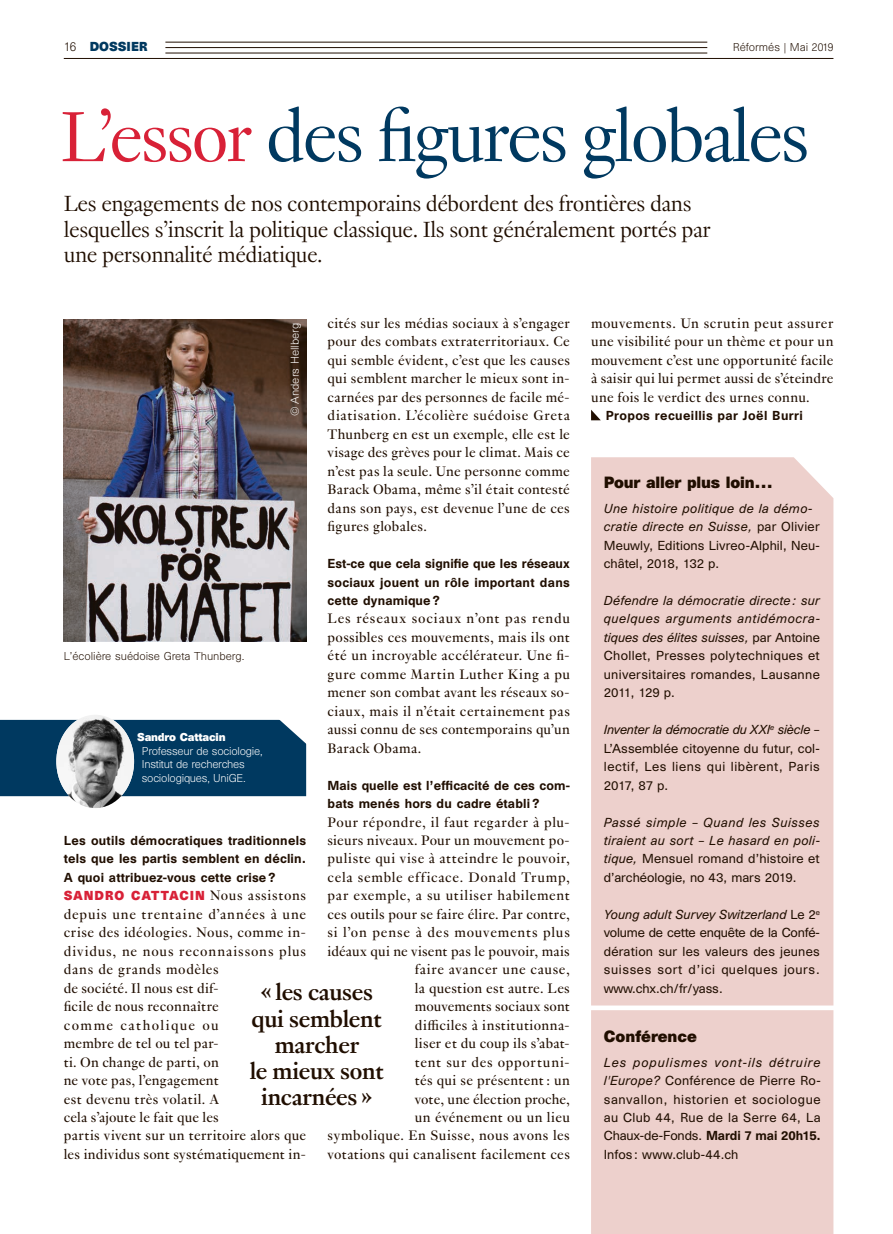
<style>
.page{position:relative;width:893px;height:1234px;background:#fff}
.page>*{position:absolute;margin:0;border:0;box-sizing:border-box;transform-origin:0 0}
.REF_Titres_indd{font:300 80.25px "Genath";letter-spacing:-.04em;color:#003960}
.REF_Exergue_indd{font:700 25.5px/26.2px "Genath";letter-spacing:-.01em;color:#200e00;text-align:center}
.REF_Chapeaux_indd{font:300 24px "Genath";letter-spacing:-.02em;color:#200e00}
.REF_Texte_indd{font:15px/18.5px "Genath";letter-spacing:.025em;color:#200e00;text-align:justify}
.REF_Titre-encadre_in{font:700 15px "Unica SB";letter-spacing:-.015em;color:#200e00}
.REF_Texte-encadre_in{font:12px/18.5px "Unica SB";letter-spacing:.015em;color:#200e00;text-align:justify}
.REF_Texte-encadre_in-2{font:italic 12px/18.5px "Unica SB";letter-spacing:.035em;color:#200e00;text-align:justify}
.REF_Texte_indd-2{font:500 12px/18.5px "Unica SB";letter-spacing:.015em;color:#200e00;text-align:justify}
.REF_Texte_indd-3{font:700 12px "Unica SB";letter-spacing:.065em;color:#d82137}
.t1{font:700 12px "Unica SB";color:#003960}
.REF_legendes_copyrig{font:300 10.5px/13.5px "Unica SB";letter-spacing:-.02em;color:#fff}
.REF_legendes_copyrig-2{font:300 10.5px "Unica SB";color:#200e00}
.REF_legendes_copyrig-3{font:300 10.5px "Unica SB";color:#fff}
.REF_legendes_copyrig-4{font:700 10.5px "Unica SB";letter-spacing:-.02em;color:#fff}
.s1{font-weight:300;color:#200e00}
.s2{font-size:77.55px;color:#d82137}
.s3{font-family:"Genath";font-weight:400;font-size:15px;color:#200e00}
.s4{font-style:italic}
.s5{font-style:normal}
.s6{font-weight:500}
</style>
<div class="page">
<div style="left:591px;top:457px;width:242px;height:548px;background:#edd0cc"></div>
<div style="left:591px;top:1010px;width:242px;height:223px;background:#edd0cc"></div>
<div style="left:0;top:719px;width:307px;height:77px;background:#003960"></div>
<img style="left:56px;top:715px;width:78px;height:92px">
<svg style="left:591px;top:409px;width:10px;height:11px"></svg>
<img style="left:64px;top:319px;width:242px;height:322px">
<hr style="left:64px;top:58px;width:769px;height:1px;background:#200e00">
<hr style="left:165px;top:53px;width:542px;height:1px;background:#200e00">
<hr style="left:165px;top:47px;width:542px;height:1px;background:#200e00">
<hr style="left:165px;top:42px;width:542px;height:1px;background:#200e00">
<p class="t1" style="left:64px;top:39px;width:85px"><span class="s1">16</span> DOSSIER</p>
<p class="REF_legendes_copyrig-2" style="left:733px;top:41px;width:102px">Réformés | Mai 2019</p>
<p class="REF_Titres_indd" style="left:60px;top:79px;width:751px"><span class="s2">L’essor</span> des figures globales</p>
<p class="REF_Chapeaux_indd" style="left:64px;top:186px;width:629px">Les engagements de nos contemporains débordent des frontières dans</p>
<p class="REF_Chapeaux_indd" style="left:64px;top:212px;width:648px">lesquelles s’inscrit la politique classique. Ils sont généralement portés par</p>
<p class="REF_Chapeaux_indd" style="left:64px;top:237px;width:260px">une personnalité médiatique.</p>
<p class="REF_Texte_indd" style="left:328px;top:313px;width:244px">cités sur les médias sociaux à s’engager pour des combats extraterritoriaux. Ce qui semble évident, c’est que les causes qui semblent marcher le mieux sont in&shy;carnées par des personnes de facile mé&shy;diatisation. L’écolière suédoise Greta Thunberg en est un exemple, elle est le visage des grèves pour le climat. Mais ce n’est pas la seule. Une personne comme Barack Obama, même s’il était contesté dans son pays, est devenue l’une de ces figures globales.</p>
<p class="REF_Texte_indd-2" style="left:328px;top:555px;width:244px">Est-ce que cela signifie que les réseaux sociaux jouent un rôle important dans cette dynamique ?</p>
<p class="REF_Texte_indd" style="left:328px;top:608px;width:244px">Les réseaux sociaux n’ont pas rendu possibles ces mouvements, mais ils ont été un incroyable accélérateur. Une fi&shy;gure comme Martin Luther King a pu mener son combat avant les réseaux so&shy;ciaux, mais il n’était certainement pas aussi connu de ses contemporains qu’un Barack Obama.</p>
<p class="REF_Texte_indd-2" style="left:328px;top:776px;width:244px">Mais quelle est l’efficacité de ces com&shy;bats menés hors du cadre établi ?</p>
<p class="REF_Texte_indd" style="left:328px;top:811px;width:244px;text-align:right">Pour répondre, il faut regarder à plu&shy;sieurs niveaux. Pour un mouvement po&shy;puliste qui vise à atteindre le pouvoir, cela semble efficace. Donald Trump, par exemple, a su utiliser habilement ces outils pour se faire élire. Par contre, si l’on pense à des mouvements plus idéaux qui ne visent pas le pouvoir, mais faire avancer une cause,<br>la question est autre. Les<br>mouvements sociaux sont<br>difficiles à institutionna-<br>liser et du coup ils s’abat-<br>tent sur des opportuni-<br>tés qui se présentent : un<br>vote, une élection proche,<br>un événement ou un lieu<br>symbolique. En Suisse, nous avons les votations qui canalisent facilement ces</p>
<p class="REF_legendes_copyrig-3" style="left:289px;top:416px;width:94px;rotate:-90deg">© Anders Hellberg</p>
<p class="REF_legendes_copyrig-2" style="left:64px;top:650px;width:182px">L’écolière suédoise Greta Thunberg.</p>
<p class="REF_legendes_copyrig-4" style="left:137px;top:730px;width:90px">Sandro Cattacin</p>
<p class="REF_legendes_copyrig" style="left:142px;top:744px;width:122px">Professeur de sociologie,<br>Institut de recherches</p>
<p class="REF_legendes_copyrig" style="left:142px;top:771px;width:106px">sociologiques, UniGE.</p>
<p class="REF_Texte_indd-2" style="left:64px;top:832px;width:244px">Les outils démocratiques traditionnels tels que les partis semblent en déclin.<br>A quoi attribuez-vous cette crise ?</p>
<p class="REF_Texte_indd-3" style="left:64px;top:888px;width:244px">SANDRO CATTACIN <span class="s3">Nous assistons</span></p>
<p class="REF_Texte_indd" style="left:64px;top:903px;width:244px;text-align:left">depuis une trentaine d’années à une crise des idéologies. Nous, comme in&shy;dividus, ne nous reconnaissons plus dans de grands modèles<br>de société. Il nous est dif-<br>ficile de nous reconnaître<br>comme catholique ou<br>membre de tel ou tel par-<br>ti. On change de parti, on<br>ne vote pas, l’engagement<br>est devenu très volatil. A<br>cela s’ajoute le fait que les<br>partis vivent sur un territoire alors que les individus sont systématiquement in-</p>
<p class="REF_Exergue_indd" style="left:260px;top:976px;width:114px">« les causes</p>
<p class="REF_Exergue_indd" style="left:252px;top:1003px;width:132px">qui semblent marcher</p>
<p class="REF_Exergue_indd" style="left:250px;top:1055px;width:136px">le mieux sont incarnées »</p>
<p class="REF_Texte_indd" style="left:591px;top:313px;width:244px">mouvements. Un scrutin peut assurer une visibilité pour un thème et pour un mouvement c’est une opportunité facile à saisir qui lui permet aussi de s’éteindre une fois le verdict des urnes connu.</p>
<p class="REF_Texte_indd-2" style="left:606px;top:407px;width:199px">Propos recueillis par Joël Burri</p>
<p class="REF_Titre-encadre_in" style="left:604px;top:473px;width:170px">Pour aller plus loin…</p>
<p class="REF_Texte-encadre_in" style="left:604px;top:499px;width:218px;text-align:left"><span class="s4">Une histoire politique de la démo&shy;cratie directe en Suisse,</span> par Olivier<br>Meuwly, Editions Livreo-Alphil, Neu&shy;châtel, 2018, 132 p.</p>
<p class="REF_Texte-encadre_in-2" style="left:604px;top:591px;width:218px">Défendre la démocratie directe: sur quelques arguments antidémocra&shy;tiques des élites suisses, <span class="s5">par Antoine Chollet, Presses polytechniques et universitaires romandes, Lausanne 2011, 129 p.</span></p>
<p class="REF_Texte-encadre_in" style="left:604px;top:720px;width:218px"><span class="s4">Inventer la démocratie du XXI</span><sup>e</sup> <span class="s4">siècle</span> – L’Assemblée citoyenne du futur, col&shy;lectif, Les liens qui libèrent, Paris 2017, 87 p.</p>
<p class="REF_Texte-encadre_in-2" style="left:604px;top:813px;width:218px">Passé simple – Quand les Suisses tiraient au sort – Le hasard en poli&shy;tique, <span class="s5">Mensuel romand d’histoire et d’archéologie, no 43, mars 2019.</span></p>
<p class="REF_Texte-encadre_in" style="left:604px;top:905px;width:218px"><span class="s4">Young adult Survey Switzerland</span> Le 2<sup>e </sup>volume de cette enquête de la Confé&shy;dération sur les valeurs des jeunes suisses sort d’ici quelques jours. www.chx.ch/fr/yass.</p>
<p class="REF_Titre-encadre_in" style="left:604px;top:1026px;width:95px">Conférence</p>
<p class="REF_Texte-encadre_in" style="left:604px;top:1053px;width:218px"><span class="s4">Les populismes vont-ils détruire l'Europe?</span> Conférence de Pierre Ro&shy;sanvallon, historien et sociologue au Club 44, Rue de la Serre 64, La Chaux-de-Fonds. <span class="s6">Mardi 7 mai 20h15.<br></span>Infos : www.club-44.ch</p>
</div>
